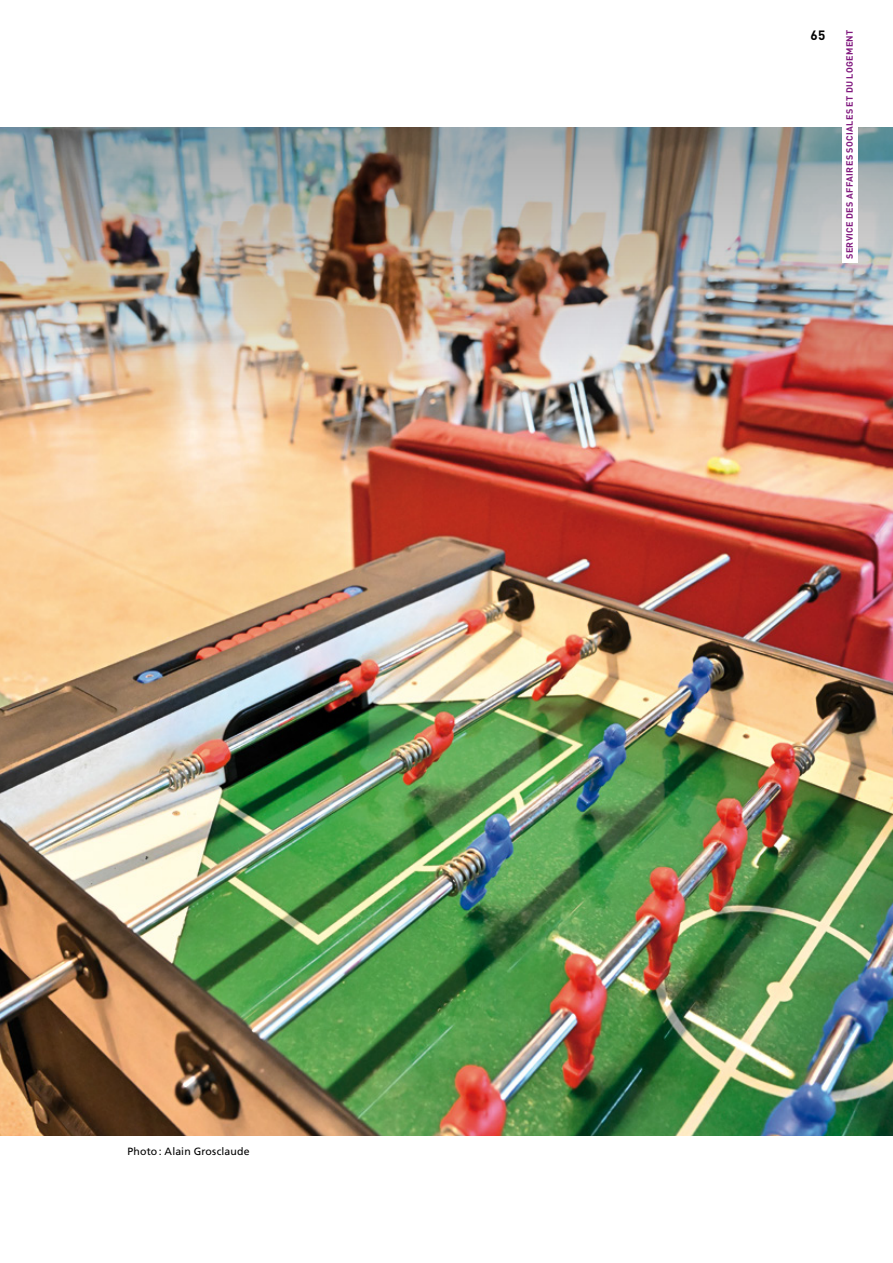
<style>
.page{position:relative;width:893px;height:1263px;background:#fff}
.page>*{position:absolute;margin:0;border:0;box-sizing:border-box;transform-origin:0 0}
.t1{font:700 13.35px "DIN";color:#000}
.t2{font:10.5px "Frutiger";letter-spacing:.02em;color:#000}
.t3{font:700 9px "DIN";letter-spacing:.04em;color:#81197f}
</style>
<div class="page">
<img style="left:0;top:466px;width:893px;height:669px">
<img style="left:0;top:128px;width:893px;height:338px">
<div style="left:842px;top:0;width:15px;height:263px;background:#fff"></div>
<p class="t2" style="left:128px;top:1145px;width:123px">Photo: Alain Grosclaude</p>
<h1 class="t1" style="left:811px;top:26px;width:16px">65</h1>
<p class="t3" style="left:844px;top:259px;width:231px;rotate:-90deg">SERVICE DES AFFAIRES SOCIALES ET DU LOGEMENT</p>
</div>
